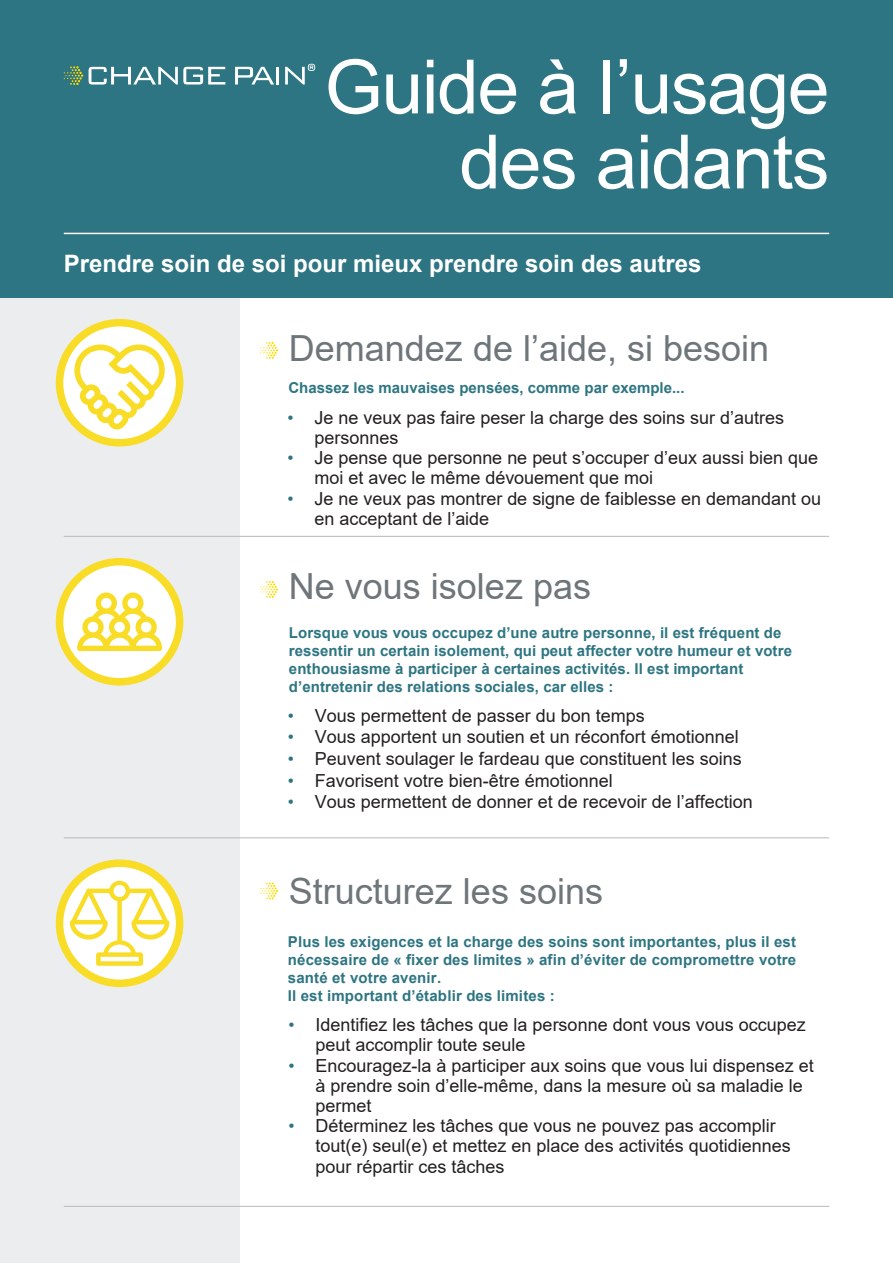
<style>
.page{position:relative;width:893px;height:1263px;background:#fff}
.page>*{position:absolute;margin:0;border:0;box-sizing:border-box;transform-origin:0 0}
.t1{font:75px/75px "Arial";letter-spacing:-.02em;color:#fff;text-align:right}
.t2{font:36px "Arial";color:#6e767a}
.t3{font:700 24px "Arial";color:#fff}
.t4{font:18px/20.2px "Arial";color:#231f20}
.t5{font:700 15px/18px "Arial";letter-spacing:.005em;color:#2d7582}
.s1{font-style:inherit}
.s2{font-family:"Visuelt";font-weight:700;color:#2d7582}
</style>
<div class="page">
<div style="left:0;top:298px;width:239px;height:965px;background:#ebedee"></div>
<div style="left:0;top:0;width:893px;height:298px;background:#2d7582"></div>
<svg style="left:260px;top:342px;width:18px;height:17px"></svg>
<svg style="left:260px;top:581px;width:18px;height:17px"></svg>
<svg style="left:260px;top:882px;width:18px;height:17px"></svg>
<svg style="left:235px;top:67px;width:39px;height:18px"></svg>
<hr style="left:276px;top:67px;width:3px;height:18px;background:#fff">
<svg style="left:89px;top:67px;width:136px;height:18px"></svg>
<svg style="left:285px;top:64px;width:30px;height:21px"></svg>
<svg style="left:64px;top:66px;width:19px;height:19px"></svg>
<hr style="left:64px;top:233px;width:765px;height:1px;background:#fff">
<hr style="left:64px;top:536px;width:765px;height:1px;background:#b6babc">
<hr style="left:64px;top:837px;width:765px;height:1px;background:#b6babc">
<hr style="left:64px;top:1206px;width:765px;height:1px;background:#b6babc">
<svg style="left:60px;top:323px;width:120px;height:120px;background:#fdf6c7"></svg>
<div style="left:56px;top:319px;width:127px;height:127px;border:8px solid #f9dc26;border-radius:50%"></div>
<svg style="left:72px;top:338px;width:99px;height:94px;background:#fcf3b6"></svg>
<svg style="left:60px;top:863px;width:120px;height:120px;background:#fdf6cb"></svg>
<svg style="left:70px;top:880px;width:99px;height:86px;background:#fcf3b6"></svg>
<div style="left:56px;top:859px;width:127px;height:128px;border:8px solid #f9dc26;border-radius:50%"></div>
<svg style="left:60px;top:562px;width:120px;height:120px;background:#fefae1"></svg>
<div style="left:56px;top:558px;width:127px;height:127px;border:8px solid #f9dc26;border-radius:50%"></div>
<svg style="left:77px;top:591px;width:85px;height:60px;background:#fcef9c"></svg>
<h1 class="t1" style="left:325px;top:49px;width:506px">Guide à l’usage des <span class="s1">aid</span>ants</h1>
<h3 class="t3" style="left:64px;top:247px;width:639px">Prendre soin de soi pour mieux prendre soin des autres</h3>
<h2 class="t2" style="left:289px;top:323px;width:482px">Demandez de l’aide, si besoin</h2>
<p class="t5" style="left:288px;top:379px;width:398px">Chassez les mauvaises pensées, comme par exemple...</p>
<p class="t4" style="left:314px;top:407px;width:471px;text-indent:-27px"><span class="s2">•</span> Je ne veux pas faire peser la charge des soins sur d’autres personnes</p>
<p class="t4" style="left:314px;top:448px;width:505px;text-indent:-27px"><span class="s2">•</span> Je pense que personne ne peut s’occuper d’eux aussi bien que moi et avec le même dévouement que moi</p>
<p class="t4" style="left:314px;top:488px;width:508px;text-indent:-27px"><span class="s2">•</span> Je ne veux pas montrer de signe de faiblesse en demandant ou en acceptant de l’aide</p>
<h2 class="t2" style="left:289px;top:561px;width:304px">Ne vous isolez pas</h2>
<p class="t5" style="left:289px;top:623px;width:505px">Lorsque vous vous occupez d’une autre personne, il est fréquent de ressentir un certain isolement, qui peut affecter votre humeur et votre enthousiasme à participer à certaines activités. Il est important d’entretenir des relations sociales, car elles :</p>
<p class="t4" style="left:288px;top:705px;width:359px"><span class="s2">•</span> Vous permettent de passer du bon temps</p>
<p class="t4" style="left:288px;top:727px;width:453px"><span class="s2">•</span> Vous apportent un soutien et un réconfort émotionnel</p>
<p class="t4" style="left:288px;top:748px;width:456px"><span class="s2">•</span> Peuvent soulager le fardeau que constituent les soins</p>
<p class="t4" style="left:288px;top:770px;width:327px"><span class="s2">•</span> Favorisent votre bien-être émotionnel</p>
<p class="t4" style="left:288px;top:792px;width:467px"><span class="s2">•</span> Vous permettent de donner et de recevoir de l’affection</p>
<h2 class="t2" style="left:289px;top:867px;width:316px">Structurez les soins</h2>
<p class="t5" style="left:288px;top:932px;width:510px">Plus les exigences et la charge des soins sont importantes, plus il est nécessaire de « fixer des limites » afin d’éviter de compromettre votre santé et votre avenir.<br>Il est important d’établir des limites :</p>
<p class="t4" style="left:315px;top:1014px;width:492px;text-indent:-27px"><span class="s2">•</span> Identifiez les tâches que la personne dont vous vous occupez peut accomplir toute seule</p>
<p class="t4" style="left:315px;top:1055px;width:500px;text-indent:-27px"><span class="s2">•</span> Encouragez-la à participer aux soins que vous lui dispensez et à prendre soin d’elle-même, dans la mesure où sa maladie le permet</p>
<p class="t4" style="left:315px;top:1116px;width:477px;text-indent:-27px"><span class="s2">•</span> Déterminez les tâches que vous ne pouvez pas accomplir tout(e) seul(e) et mettez en place des activités quotidiennes pour répartir ces tâches</p>
</div>
